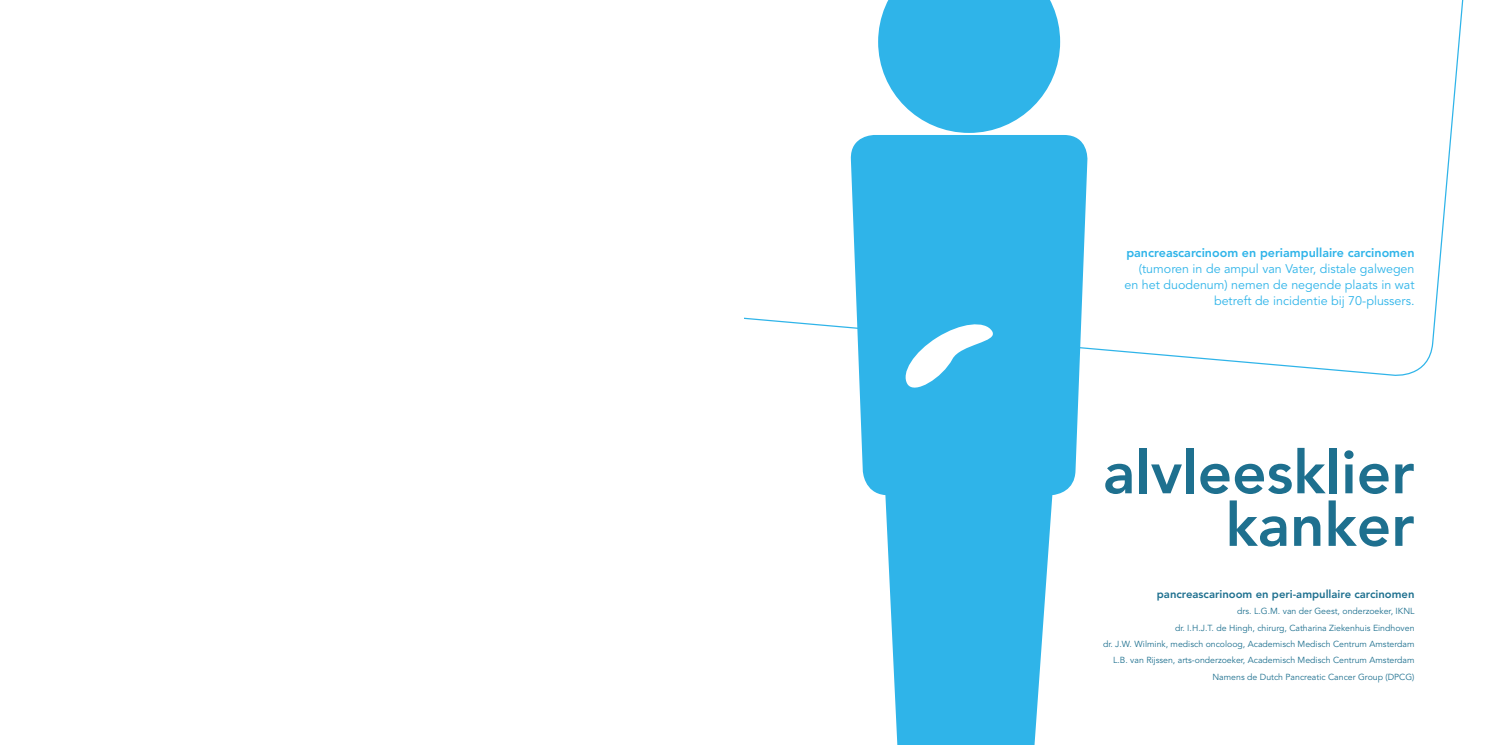
<style>
.page{position:relative;width:1489px;height:745px;background:#fff}
.page>*{position:absolute;margin:0;border:0;box-sizing:border-box;transform-origin:0 0}
.t1{font:800 60px/52.5px "Avenir LT Std";color:#1e708f;text-align:right}
.t2{font:12.5px/16.2px "Avenir LT Std";color:#2fb4e9;text-align:right}
.t3{font:800 12.5px "Avenir LT Std";color:#2fb4e9}
.t4{font:800 11.25px "Avenir LT Std";color:#1e708f}
.t5{font:8.75px/16.2px "Avenir LT Std";color:#1e708f;text-align:right}
</style>
<div class="page">
<svg style="left:744px;top:0;width:720px;height:376px"></svg>
<svg style="left:850px;top:0;width:237px;height:744px;fill:#2fb4e9"></svg>
<svg style="left:900px;top:320px;width:99px;height:75px"></svg>
<h2 class="t3" style="left:1126px;top:245px;width:290px">pancreascarcinoom en periampullaire carcinomen</h2>
<h2 class="t2" style="left:1124px;top:260px;width:291px">(tumoren in de ampul van Vater, distale galwegen en het duodenum) nemen de negende plaats in wat betreft de incidentie bij 70-plussers.</h2>
<h1 class="t1" style="left:1103px;top:446px;width:313px">alvleesklier kanker</h1>
<p class="t4" style="left:1156px;top:587px;width:259px">pancreascarinoom en peri-ampullaire carcinomen</p>
<p class="t5" style="left:1102px;top:603px;width:313px">drs. L.G.M. van der Geest, onderzoeker, IKNL<br>dr. I.H.J.T. de Hingh, chirurg, Catharina Ziekenhuis Eindhoven<br>dr. J.W. Wilmink, medisch oncoloog, Academisch Medisch Centrum Amsterdam L.B. van Rijssen, arts-onderzoeker, Academisch Medisch Centrum Amsterdam Namens de Dutch Pancreatic Cancer Group (DPCG)</p>
</div>
